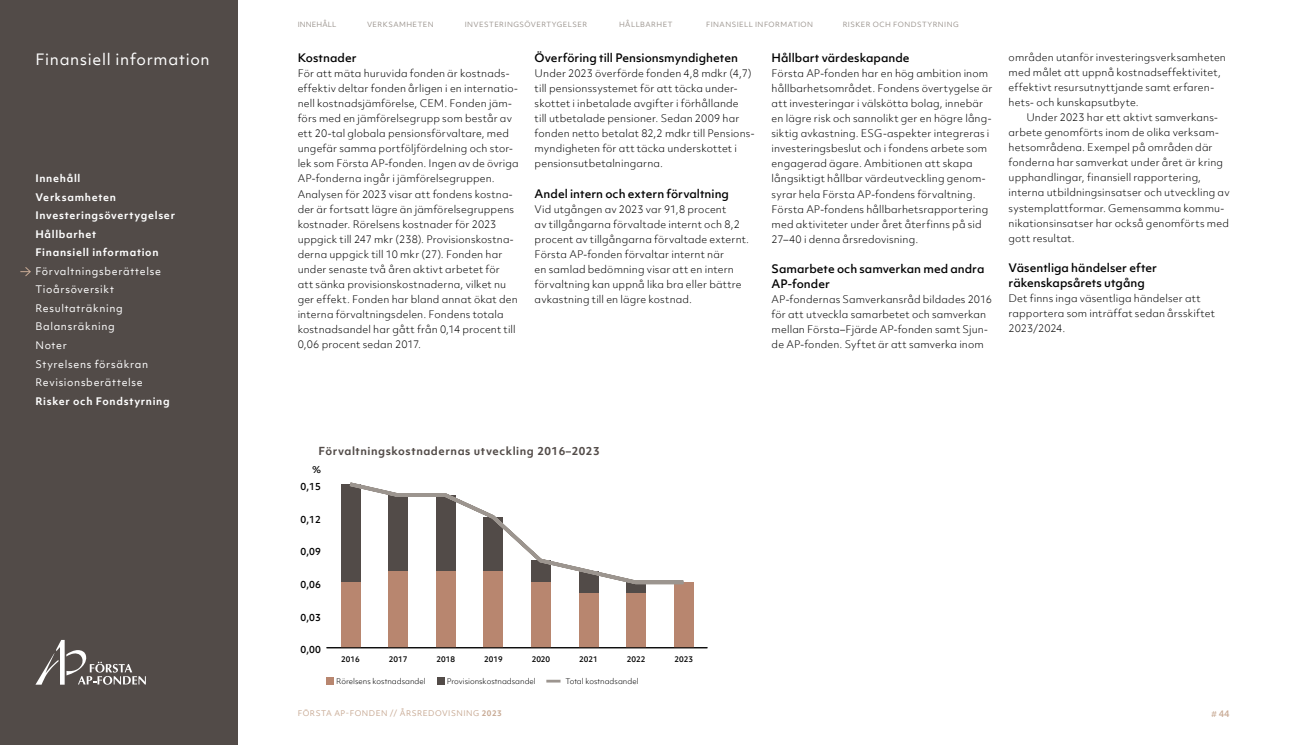
<style>
.page{position:relative;width:1290px;height:745px;background:#fff}
.page>*{position:absolute;margin:0;border:0;box-sizing:border-box;transform-origin:0 0}
.t1{font:15px "Objektiv Mk 1";letter-spacing:.045em;color:#fff}
.t2{font:500 11.25px/15px "Objektiv Mk 1";color:#000}
.t3{font:700 10.62px "Objektiv Mk 1";letter-spacing:.05em;color:#524b48}
.t4{font:300 10px/15px "Objektiv Mk 2";letter-spacing:.015em;color:#000}
.t5{font:10px/18.5px "Objektiv Mk 1";letter-spacing:.065em;color:#fff}
.t6{font:700 10px/18.5px "Objektiv Mk 1";letter-spacing:.07em;color:#fff}
.t7{font:500 9.38px "Objektiv Mk 1";color:#000}
.t8{font:500 8.75px "Objektiv Mk 1";color:#c8aa95}
.t9{font:300 7.5px "Objektiv Mk 1";color:#000}
.t10{font:7.5px "Objektiv Mk 1";letter-spacing:.07em;color:#c8aa95}
.t11{font:500 7.5px "Objektiv Mk 1";color:#000}
.t12{font:6.88px "Objektiv Mk 1";letter-spacing:.065em;color:#9c958f}
.t13{font:6.88px "Objektiv Mk 1";letter-spacing:.02em;color:#9c958f}
.s1{font-weight:700}
.s2{font-weight:400}
</style>
<div class="page">
<div style="left:0;top:0;width:237px;height:744px;background:#524b48"></div>
<svg style="left:36px;top:639px;width:110px;height:45px"></svg>
<svg style="left:20px;top:267px;width:11px;height:10px"></svg>
<div style="left:326px;top:676px;width:7px;height:8px;background:#b8866f"></div>
<div style="left:437px;top:676px;width:7px;height:8px;background:#524b48"></div>
<hr style="left:546px;top:679px;width:14px;height:3px;background:#9c958f">
<div style="left:341px;top:484px;width:19px;height:98px;background:#524b48"></div>
<div style="left:579px;top:571px;width:19px;height:22px;background:#524b48"></div>
<div style="left:627px;top:582px;width:19px;height:11px;background:#524b48"></div>
<div style="left:341px;top:582px;width:19px;height:65px;background:#b8866f"></div>
<div style="left:389px;top:571px;width:19px;height:76px;background:#b8866f"></div>
<div style="left:436px;top:571px;width:19px;height:76px;background:#b8866f"></div>
<div style="left:484px;top:571px;width:19px;height:76px;background:#b8866f"></div>
<div style="left:531px;top:582px;width:19px;height:65px;background:#b8866f"></div>
<div style="left:579px;top:593px;width:19px;height:54px;background:#b8866f"></div>
<div style="left:627px;top:593px;width:19px;height:54px;background:#b8866f"></div>
<div style="left:674px;top:582px;width:19px;height:65px;background:#b8866f"></div>
<hr style="left:326px;top:647px;width:381px;height:1px;background:#000">
<svg style="left:349px;top:482px;width:335px;height:104px"></svg>
<h1 class="t1" style="left:35px;top:49px;width:176px">Finansiell information</h1>
<p class="t6" style="left:35px;top:169px;width:141px">Innehåll<br>Verksamheten<br>Investeringsövertygelser<br>Hållbarhet<br>Finansiell information</p>
<p class="t5" style="left:35px;top:261px;width:127px">Förvaltningsberättelse<br>Tioårsöversikt<br>Resultaträkning<br>Balansräkning<br>Noter<br>Styrelsens försäkran<br>Revisionsberättelse</p>
<p class="t6" style="left:35px;top:391px;width:136px">Risker och Fondstyrning</p>
<p class="t13" style="left:298px;top:20px;width:40px">INNEHÅLL</p>
<p class="t12" style="left:367px;top:20px;width:68px">VERKSAMHETEN</p>
<p class="t12" style="left:465px;top:20px;width:124px">INVESTERINGSÖVERTYGELSER</p>
<p class="t12" style="left:619px;top:20px;width:55px">HÅLLBARHET</p>
<p class="t12" style="left:706px;top:20px;width:109px">FINANSIELL INFORMATION</p>
<p class="t12" style="left:843px;top:20px;width:118px">RISKER OCH FONDSTYRNING</p>
<p class="t2" style="left:298px;top:50px;width:60px">Kostnader</p>
<p class="t4" style="left:298px;top:66px;width:222px">För att mäta huruvida fonden är kostnads&shy;effektiv deltar fonden årligen i en internatio&shy;nell kostnadsjämförelse, CEM. Fonden jäm&shy;förs med en jämförelsegrupp som består av ett 20-tal globala pensionsförvaltare, med ungefär samma portföljfördelning och stor&shy;lek som Första AP-fonden. Ingen av de övriga AP-fonderna ingår i jämförelsegruppen.<br>Analysen för 2023 visar att fondens kostna&shy;der är fortsatt lägre än jämförelsegruppens kostnader. Rörelsens kostnader för 2023 uppgick till 247 mkr (238). Provisionskostna&shy;derna uppgick till 10 mkr (27). Fonden har under senaste två åren aktivt arbetet för<br>att sänka provisionskostnaderna, vilket nu ger effekt. Fonden har bland annat ökat den interna förvaltningsdelen. Fondens totala kostnadsandel har gått från 0,14 procent till 0,06 procent sedan 2017.</p>
<p class="t2" style="left:535px;top:50px;width:205px">Överföring till Pensionsmyndigheten</p>
<p class="t4" style="left:535px;top:66px;width:222px">Under 2023 överförde fonden 4,8 mdkr (4,7) till pensionssystemet för att täcka under&shy;skottet i inbetalade avgifter i förhållande<br>till utbetalade pensioner. Sedan 2009 har fonden netto betalat 82,2 mdkr till Pensions&shy;myndigheten för att täcka underskottet i pensionsutbetalningarna.</p>
<p class="t2" style="left:535px;top:185px;width:196px">Andel intern och extern förvaltning</p>
<p class="t4" style="left:535px;top:201px;width:216px">Vid utgången av 2023 var 91,8 procent<br>av tillgångarna förvaltade internt och 8,2 procent av tillgångarna förvaltade externt.<br>Första AP-fonden förvaltar internt när<br>en samlad bedömning visar att en intern förvaltning kan uppnå lika bra eller bättre avkastning till en lägre kostnad.</p>
<p class="t2" style="left:771px;top:50px;width:139px">Hållbart värdeskapande</p>
<p class="t4" style="left:771px;top:66px;width:222px">Första AP-fonden har en hög ambition inom hållbarhetsområdet. Fondens övertygelse är att investeringar i välskötta bolag, innebär en lägre risk och sannolikt ger en högre lång&shy;siktig avkastning. ESG-aspekter integreras i investeringsbeslut och i fondens arbete som engagerad ägare. Ambitionen att skapa långsiktigt hållbar värdeutveckling genom&shy;syrar hela Första AP-fondens förvaltning.<br>Första AP-fondens hållbarhetsrapportering med aktiviteter under året återfinns på sid 27–40 i denna årsredovisning.</p>
<p class="t2" style="left:771px;top:260px;width:214px">Samarbete och samverkan med andra<br>AP-fonder</p>
<p class="t4" style="left:771px;top:291px;width:222px">AP-fondernas Samverkansråd bildades 2016 för att utveckla samarbetet och samverkan mellan Första–Fjärde AP-fonden samt Sjun&shy;de AP-fonden. Syftet är att samverka inom</p>
<p class="t4" style="left:1008px;top:50px;width:219px">områden utanför investeringsverksamheten med målet att uppnå kostnadseffektivitet, effektivt resursutnyttjande samt erfaren&shy;hets- och kunskapsutbyte.</p>
<p class="t4" style="left:1008px;top:110px;width:222px;text-indent:18px">Under 2023 har ett aktivt samverkans&shy;arbete genomförts inom de olika verksam&shy;hetsområdena. Exempel på områden där fonderna har samverkat under året är kring upphandlingar, finansiell rapportering, interna utbildningsinsatser och utveckling av systemplattformar. Gemensamma kommu&shy;nikationsinsatser har också genomförts med gott resultat.</p>
<p class="t2" style="left:1008px;top:259px;width:150px">Väsentliga händelser efter räkenskapsårets utgång</p>
<p class="t4" style="left:1008px;top:290px;width:208px">Det finns inga väsentliga händelser att rapportera som inträffat sedan årsskiftet<br>2023/2024.</p>
<p class="t3" style="left:319px;top:443px;width:283px">Förvaltningskostnadernas utveckling 2016–2023</p>
<p class="t7" style="left:312px;top:462px;width:11px">%</p>
<p class="t7" style="left:301px;top:479px;width:22px">0,15</p>
<p class="t7" style="left:301px;top:512px;width:22px">0,12</p>
<p class="t7" style="left:301px;top:545px;width:22px">0,09</p>
<p class="t7" style="left:301px;top:577px;width:22px">0,06</p>
<p class="t7" style="left:301px;top:610px;width:22px">0,03</p>
<p class="t7" style="left:301px;top:643px;width:22px">0,00</p>
<p class="t11" style="left:341px;top:653px;width:20px">2016</p>
<p class="t11" style="left:389px;top:653px;width:20px">2017</p>
<p class="t11" style="left:436px;top:653px;width:20px">2018</p>
<p class="t11" style="left:484px;top:653px;width:20px">2019</p>
<p class="t11" style="left:532px;top:653px;width:20px">2020</p>
<p class="t11" style="left:579px;top:653px;width:20px">2021</p>
<p class="t11" style="left:627px;top:653px;width:20px">2022</p>
<p class="t11" style="left:674px;top:653px;width:20px">2023</p>
<p class="t9" style="left:336px;top:676px;width:91px">Rörelsens kostnadsandel</p>
<p class="t9" style="left:447px;top:675px;width:91px">Provisionskostnadsandel</p>
<p class="t9" style="left:565px;top:675px;width:75px">Total kostnadsandel</p>
<p class="t10" style="left:298px;top:707px;width:206px">FÖRSTA AP-FONDEN // ÅRSREDOVISNING <span class="s1">2023</span></p>
<p class="t8" style="left:1211px;top:706px;width:20px"><span class="s2">#</span> 44</p>
</div>
